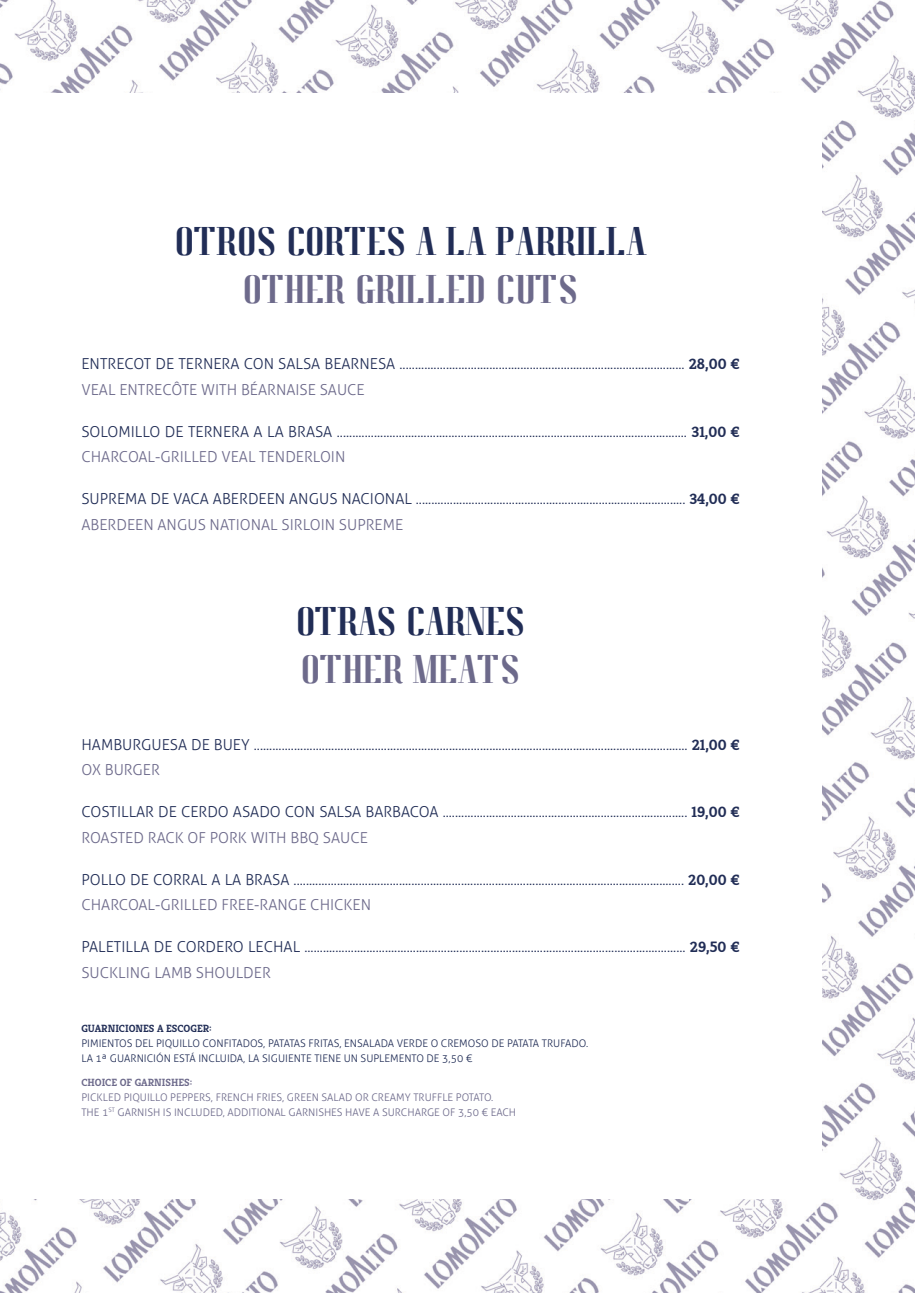
<style>
.page{position:relative;width:915px;height:1293px;background:#fff}
.page>*{position:absolute;margin:0;border:0;box-sizing:border-box;transform-origin:0 0}
.t1{font:39px "Pitch Display";color:#212d56}
.t2{font:39px "Pitch Display";color:#6d6a8b}
.t3{font:300 15.15px/25.5px "Aller";color:#212d56}
.t4{font:300 10.5px/15px "Aller";color:#212d56}
.t5{font:300 10.5px/15px "Aller";color:#6d6a8b}
.t6{font:700 10.5px "Kreon";color:#212d56}
.t7{font:700 10.5px "Kreon";color:#6d6a8b}
.s1{font-family:"Kreon";font-weight:700}
.s2{color:#6d6a8b}
</style>
<div class="page">
<img style="left:0;top:0;width:914px;height:1293px">
<div style="left:0;top:94px;width:821px;height:1105px;background:#fff"></div>
<h1 class="t1" style="left:175px;top:219px;width:472px">OTROS CORTES A LA PARRILLA</h1>
<h1 class="t2" style="left:243px;top:267px;width:337px">OTHER GRILLED CUTS</h1>
<p class="t3" style="left:81px;top:351px;width:659px">ENTRECOT DE TERNERA CON SALSA BEARNESA ............................................................................................ <span class="s1">28,00 €<br></span><span class="s2">VEAL ENTRECÔTE WITH BÉARNAISE SAUCE</span></p>
<p class="t3" style="left:81px;top:418px;width:659px">SOLOMILLO DE TERNERA A LA BRASA ................................................................................................................. <span class="s1">31,00 €<br></span><span class="s2">CHARCOAL-GRILLED VEAL TENDERLOIN</span></p>
<p class="t3" style="left:81px;top:486px;width:659px">SUPREMA DE VACA ABERDEEN ANGUS NACIONAL ....................................................................................... <span class="s1">34,00 €<br></span><span class="s2">ABERDEEN ANGUS NATIONAL SIRLOIN SUPREME</span></p>
<h1 class="t1" style="left:296px;top:599px;width:231px">OTRAS CARNES</h1>
<h1 class="t2" style="left:301px;top:647px;width:221px">OTHER MEATS</h1>
<p class="t3" style="left:81px;top:731px;width:659px">HAMBURGUESA DE BUEY ............................................................................................................................................ <span class="s1">21,00 €<br></span><span class="s2">OX BURGER</span></p>
<p class="t3" style="left:81px;top:799px;width:659px">COSTILLAR DE CERDO ASADO CON SALSA BARBACOA ............................................................................... <span class="s1">19,00 €<br></span><span class="s2">ROASTED RACK OF PORK WITH BBQ SAUCE</span></p>
<p class="t3" style="left:81px;top:866px;width:659px">POLLO DE CORRAL A LA BRASA .............................................................................................................................. <span class="s1">20,00 €<br></span><span class="s2">CHARCOAL-GRILLED FREE-RANGE CHICKEN</span></p>
<p class="t3" style="left:81px;top:934px;width:659px">PALETILLA DE CORDERO LECHAL ........................................................................................................................... <span class="s1">29,50 €<br></span><span class="s2">SUCKLING LAMB SHOULDER</span></p>
<p class="t6" style="left:81px;top:1021px;width:132px">GUARNICIONES A ESCOGER:</p>
<p class="t4" style="left:81px;top:1035px;width:508px">PIMIENTOS DEL PIQUILLO CONFITADOS, PATATAS FRITAS, ENSALADA VERDE O CREMOSO DE PATATA TRUFADO.<br>LA 1ª GUARNICIÓN ESTÁ INCLUIDA, LA SIGUIENTE TIENE UN SUPLEMENTO DE 3,50 €</p>
<p class="t7" style="left:81px;top:1075px;width:112px">CHOICE OF GARNISHES:</p>
<p class="t5" style="left:81px;top:1089px;width:436px">PICKLED PIQUILLO PEPPERS, FRENCH FRIES, GREEN SALAD OR CREAMY TRUFFLE POTATO.<br>THE 1<sup>ST</sup> GARNISH IS INCLUDED, ADDITIONAL GARNISHES HAVE A SURCHARGE OF 3,50 € EACH</p>
</div>
